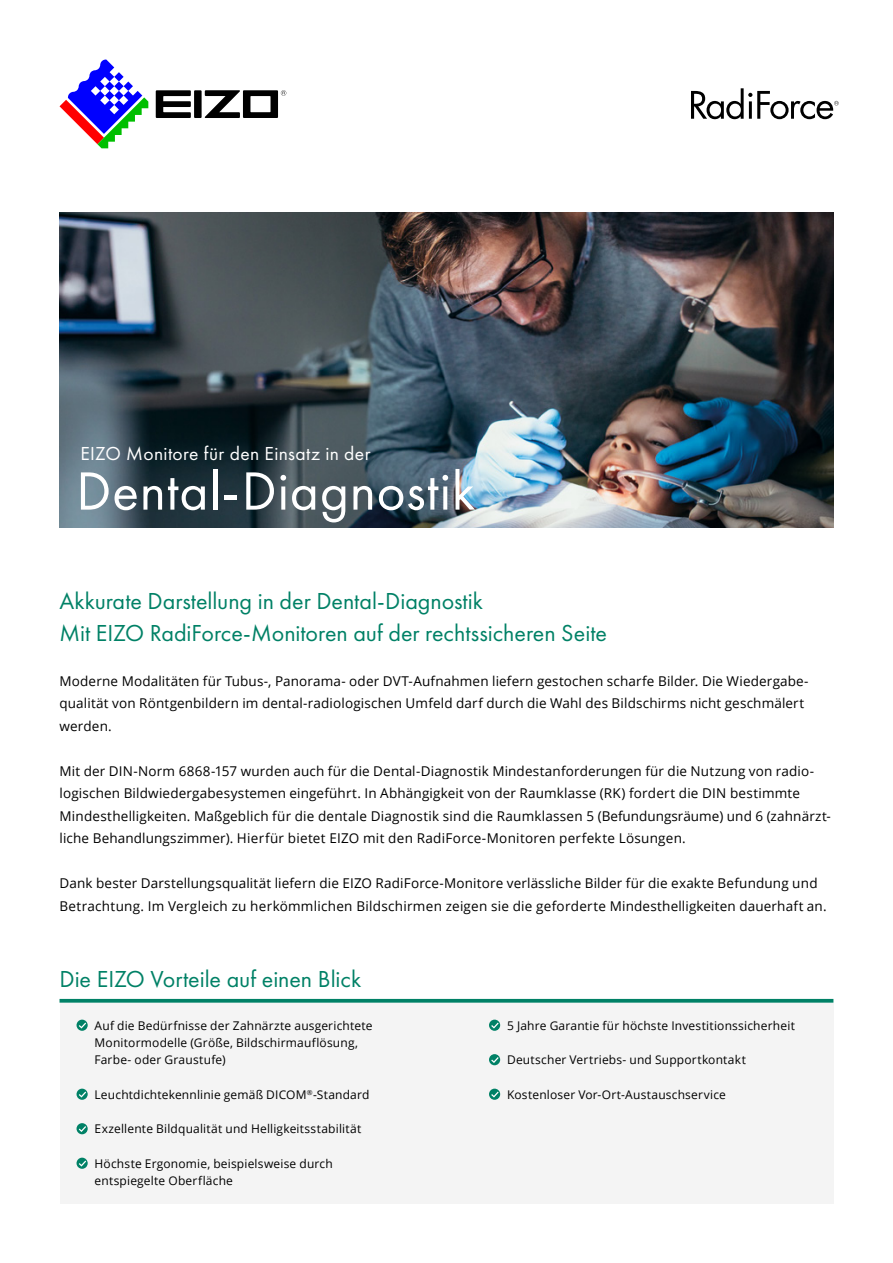
<style>
.page{position:relative;width:893px;height:1263px;background:#fff}
.page>*{position:absolute;margin:0;border:0;box-sizing:border-box;transform-origin:0 0}
.t1{font:55.8px "Futura PT";letter-spacing:.01em;color:#fff}
.t2{font:24px/31.5px "Futura PT";color:#008166}
.t3{font:19.5px "Futura PT";letter-spacing:.02em;color:#fff}
.t4{font:13.5px/22.5px "Open Sans";letter-spacing:.01em;color:#000}
.t5{font:12px/17.2px "Open Sans";letter-spacing:.015em;color:#000}
</style>
<div class="page">
<img style="left:60px;top:213px;width:773px;height:314px">
<svg style="left:691px;top:88px;width:148px;height:31px"></svg>
<div style="left:60px;top:1003px;width:773px;height:200px;background:#f4f4f4"></div>
<div style="left:77px;top:1020px;width:11px;height:11px;background:#008166;border-radius:50%"></div>
<svg style="left:79px;top:1022px;width:7px;height:6px"></svg>
<div style="left:77px;top:1089px;width:11px;height:11px;background:#008166;border-radius:50%"></div>
<svg style="left:79px;top:1091px;width:7px;height:6px"></svg>
<div style="left:77px;top:1123px;width:11px;height:11px;background:#008166;border-radius:50%"></div>
<svg style="left:79px;top:1126px;width:7px;height:6px"></svg>
<div style="left:77px;top:1158px;width:11px;height:11px;background:#008166;border-radius:50%"></div>
<svg style="left:79px;top:1160px;width:7px;height:6px"></svg>
<svg style="left:489px;top:1020px;width:11px;height:11px"></svg>
<svg style="left:491px;top:1022px;width:8px;height:6px"></svg>
<div style="left:489px;top:1054px;width:11px;height:11px;background:#008166;border-radius:50%"></div>
<svg style="left:491px;top:1057px;width:8px;height:6px"></svg>
<svg style="left:489px;top:1089px;width:11px;height:11px"></svg>
<svg style="left:491px;top:1091px;width:8px;height:6px"></svg>
<svg style="left:60px;top:999px;width:773px;height:4px;background:#158b72"></svg>
<svg style="left:156px;top:90px;width:130px;height:28px"></svg>
<svg style="left:60px;top:60px;width:88px;height:88px"></svg>
<h3 class="t3" style="left:80px;top:442px;width:292px">EIZO Monitore für den Einsatz in der</h3>
<h1 class="t1" style="left:76px;top:458px;width:401px">Dental-Diagnostik</h1>
<h2 class="t2" style="left:60px;top:585px;width:549px">Akkurate Darstellung in der Dental-Diagnostik<br>Mit EIZO RadiForce-Monitoren auf der rechtssicheren Seite</h2>
<p class="t4" style="left:60px;top:669px;width:751px">Moderne Modalitäten für Tubus-, Panorama- oder DVT-Aufnahmen liefern gestochen scharfe Bilder. Die Wiedergabe&shy;qualität von Röntgenbildern im dental-radiologischen Umfeld darf durch die Wahl des Bildschirms nicht geschmälert werden.</p>
<p class="t4" style="left:60px;top:759px;width:773px">Mit der DIN-Norm 6868-157 wurden auch für die Dental-Diagnostik Mindestanforderungen für die Nutzung von radio&shy;logischen Bildwiedergabesystemen eingeführt. In Abhängigkeit von der Raumklasse (RK) fordert die DIN bestimmte Mindesthelligkeiten. Maßgeblich für die dentale Diagnostik sind die Raumklassen 5 (Befundungsräume) und 6 (zahnärzt&shy;liche Behandlungszimmer). Hierfür bietet EIZO mit den RadiForce-Monitoren perfekte Lösungen.</p>
<p class="t4" style="left:60px;top:872px;width:769px">Dank bester Darstellungsqualität liefern die EIZO RadiForce-Monitore verlässliche Bilder für die exakte Befundung und<br>Betrachtung. Im Vergleich zu herkömmlichen Bildschirmen zeigen sie die geforderte Mindesthelligkeiten dauerhaft an.</p>
<h2 class="t2" style="left:60px;top:963px;width:303px">Die EIZO Vorteile auf einen Blick</h2>
<p class="t5" style="left:95px;top:1016px;width:280px">Auf die Bedürfnisse der Zahnärzte ausgerichtete<br>Monitormodelle (Größe, Bildschirmauflösung,<br>Farbe- oder Graustufe)</p>
<p class="t5" style="left:95px;top:1085px;width:276px">Leuchtdichtekennlinie gemäß DICOM<sup>®</sup>-Standard</p>
<p class="t5" style="left:95px;top:1120px;width:268px">Exzellente Bildqualität und Helligkeitsstabilität</p>
<p class="t5" style="left:95px;top:1154px;width:240px">Höchste Ergonomie, beispielsweise durch entspiegelte Oberfläche</p>
<p class="t5" style="left:507px;top:1016px;width:289px">5 Jahre Garantie für höchste Investitionssicherheit</p>
<p class="t5" style="left:507px;top:1051px;width:240px">Deutscher Vertriebs- und Supportkontakt</p>
<p class="t5" style="left:507px;top:1085px;width:220px">Kostenloser Vor-Ort-Austauschservice</p>
</div>
